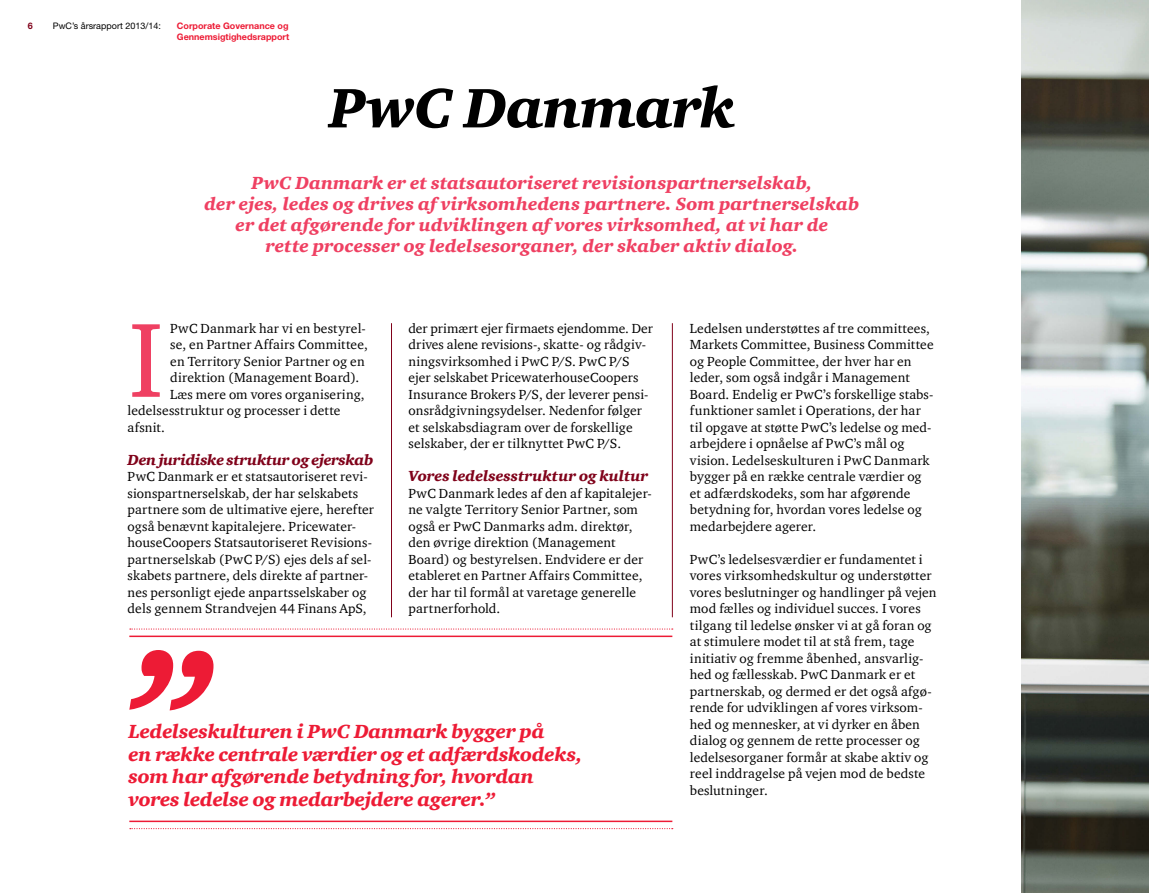
<style>
.page{position:relative;width:1149px;height:893px;background:#fff}
.page>*{position:absolute;margin:0;border:0;box-sizing:border-box;transform-origin:0 0}
.t1{font:108px "ITC Charter Com";color:#ef4062}
.t2{font:italic 900 57px "ITC Charter Com";letter-spacing:-.015em;color:#000}
.t3{font:italic 900 19.5px "ITC Charter Com";letter-spacing:-.01em;color:#ed1b35}
.t4{font:italic 900 18px "ITC Charter Com";letter-spacing:.005em;color:#ef4062}
.Mellemrubrik{font:italic 900 15px "ITC Charter Com";letter-spacing:-.01em;color:#80021a}
.Brød{font:13.5px/16.5px "ITC Charter Com";letter-spacing:.01em;color:#000}
.t5{font:700 9px/10.8px "Helvetica Neue LT Pro";color:#ed1b35}
.t6{font:9px "Helvetica Neue LT Pro";color:#000}
.t7{font:700 9px "Helvetica Neue LT Pro";color:#80021a}
</style>
<div class="page">
<svg style="left:129px;top:650px;width:84px;height:60px"></svg>
<hr style="left:129px;top:821px;width:543px;height:1px;background:#ed1b35">
<svg style="left:130px;top:828px;width:542px;height:1px"></svg>
<hr style="left:129px;top:636px;width:543px;height:1px;background:#ed1b35">
<svg style="left:130px;top:628px;width:542px;height:2px"></svg>
<img style="left:1021px;top:0;width:127px;height:893px">
<hr style="left:391px;top:323px;width:1px;height:294px;background:#80021a">
<hr style="left:671px;top:323px;width:1px;height:294px;background:#80021a">
<p class="t7" style="left:28px;top:20px;width:7px">6</p>
<p class="t6" style="left:53px;top:21px;width:109px">PwC’s årsrapport 2013/14:</p>
<p class="t5" style="left:177px;top:21px;width:114px">Corporate Governance og<br>Gennemsigtighedsrapport</p>
<p class="t2" style="left:328px;top:73px;width:408px">PwC Danmark</p>
<p class="t4" style="left:251px;top:172px;width:562px">PwC Danmark er et statsautoriseret revisionspartnerselskab,</p>
<p class="t4" style="left:204px;top:193px;width:656px">der ejes, ledes og drives af virksomhedens partnere. Som partnerselskab</p>
<p class="t4" style="left:235px;top:214px;width:594px">er det afgørende for udviklingen af vores virksomhed, at vi har de</p>
<p class="t4" style="left:265px;top:235px;width:534px">rette processer og ledelsesorganer, der skaber aktiv dialog.</p>
<p class="Brød" style="left:170px;top:319px;width:199px">PwC Danmark har vi en bestyrel&shy;se, en Partner Affairs Committee, en Territory Senior Partner og en direktion (Management Board).<br>Læs mere om vores organisering,</p>
<p class="Brød" style="left:128px;top:402px;width:214px">ledelsesstruktur og processer i dette afsnit.</p>
<p class="Mellemrubrik" style="left:128px;top:450px;width:247px">Den juridiske struktur og ejerskab</p>
<p class="Brød" style="left:128px;top:468px;width:248px">PwC Danmark er et statsautoriseret revi&shy;sionspartnerselskab, der har selskabets partnere som de ultimative ejere, herefter også benævnt kapitalejere. Pricewater&shy;houseCoopers Statsautoriseret Revisions-</p>
<p class="Brød" style="left:128px;top:550px;width:245px">partnerselskab (PwC P/S) ejes dels af sel&shy;skabets partnere, dels direkte af partner&shy;nes personligt ejede anpartsselskaber og dels gennem Strandvejen 44 Finans ApS,</p>
<p class="t1" style="left:128px;top:293px;width:36px">I</p>
<p class="Brød" style="left:408px;top:319px;width:246px">der primært ejer firmaets ejendomme. Der drives alene revisions-, skatte- og rådgiv&shy;ningsvirksomhed i PwC P/S. PwC P/S ejer selskabet PricewaterhouseCoopers Insurance Brokers P/S, der leverer pensi&shy;onsrådgivningsydelser. Nedenfor følger et selskabsdiagram over de forskellige selskaber, der er tilknyttet PwC P/S.</p>
<p class="Mellemrubrik" style="left:408px;top:467px;width:241px">Vores ledelsesstruktur og kultur</p>
<p class="Brød" style="left:408px;top:484px;width:244px">PwC Danmark ledes af den af kapitalejer&shy;ne valgte Territory Senior Partner, som også er PwC Danmarks adm. direktør, den øvrige direktion (Management Board) og bestyrelsen. Endvidere er der etableret en Partner Affairs Committee, der har til formål at varetage generelle partnerforhold.</p>
<p class="t3" style="left:128px;top:720px;width:417px">Ledelseskulturen i PwC Danmark bygger på</p>
<p class="t3" style="left:128px;top:742px;width:455px">en række centrale værdier og et adfærdskodeks,</p>
<p class="t3" style="left:128px;top:765px;width:407px">som har afgørende betydning for, hvordan</p>
<p class="t3" style="left:128px;top:787px;width:368px">vores ledelse og medarbejdere agerer.”</p>
<p class="Brød" style="left:689px;top:319px;width:245px">Ledelsen understøttes af tre committees, Markets Committee, Business Committee og People Committee, der hver har en leder, som også indgår i Management Board. Endelig er PwC’s forskellige stabs&shy;funktioner samlet i Operations, der har</p>
<p class="Brød" style="left:689px;top:418px;width:243px">til opgave at støtte PwC’s ledelse og med-</p>
<p class="Brød" style="left:689px;top:435px;width:241px">arbejdere i opnåelse af PwC’s mål og vision. Ledelseskulturen i PwC Danmark bygger på en række centrale værdier og et adfærdskodeks, som har afgørende betydning for, hvordan vores ledelse og medarbejdere agerer.</p>
<p class="Brød" style="left:689px;top:550px;width:248px">PwC’s ledelsesværdier er fundamentet i vores virksomhedskultur og understøtter vores beslutninger og handlinger på vejen mod fælles og individuel succes. I vores tilgang til ledelse ønsker vi at gå foran og at stimulere modet til at stå frem, tage initiativ og fremme åbenhed, ansvarlig&shy;hed og fællesskab. PwC Danmark er et partnerskab, og dermed er det også afgø&shy;rende for udviklingen af vores virksom&shy;hed og mennesker, at vi dyrker en åben dialog og gennem de rette processer og ledelsesorganer formår at skabe aktiv og reel inddragelse på vejen mod de bedste beslutninger.</p>
</div>
